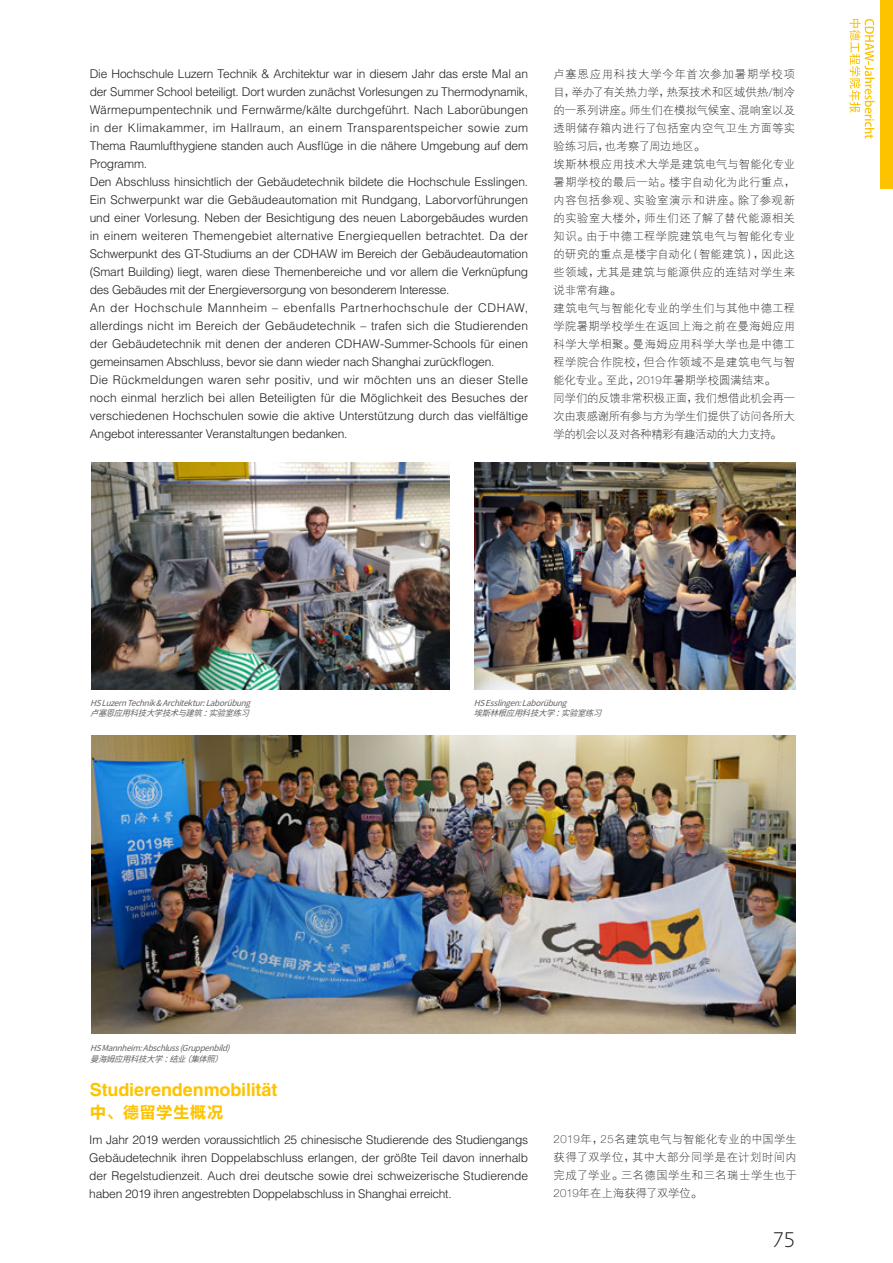
<style>
.page{position:relative;width:893px;height:1263px;background:#fff}
.page>*{position:absolute;margin:0;border:0;box-sizing:border-box;transform-origin:0 0}
.t1{font:21px "Caecilia Light Os F";color:#231f20}
.内文_缩进7{font:700 18px "Helvetica LT Std";letter-spacing:-.005em;color:#fdc300}
.内文_缩进7-2{font:16.5px "FZLTCHJW GB1 0";letter-spacing:.015em;color:#fdc300}
.内文_缩进7-3{font:300 12px/18px "Helvetica LT Std";letter-spacing:-.02em;color:#231f20;text-align:justify}
.内文_缩进7-4{font:11.25px/18px "FZXDXJW GB1 0";letter-spacing:.02em;color:#231f20;text-align:justify}
.内文_缩进7-5{font:italic 8.25px "Source Han Sans CN";color:#636366}
.s1{font-family:"Helvetica Neue LT";font-weight:100}
</style>
<div class="page">
<svg style="left:849px;top:19px;width:25px;height:119px"></svg>
<div style="left:881px;top:0;width:12px;height:189px;background:#fdc300"></div>
<img style="left:91px;top:462px;width:358px;height:228px">
<img style="left:474px;top:462px;width:321px;height:228px">
<img style="left:91px;top:736px;width:704px;height:297px">
<p class="内文_缩进7-3" style="left:90px;top:65px;width:440px">Die Hochschule Luzern Technik &amp; Architektur war in diesem Jahr das erste Mal an der Summer School beteiligt. Dort wurden zunächst Vorlesungen zu Thermodynamik, Wärmepumpentechnik und Fernwärme/kälte durchgeführt. Nach Laborübungen in der Klimakammer, im Hallraum, an einem Transparentspeicher sowie zum Thema Raumlufthygiene standen auch Ausflüge in die nähere Umgebung auf dem Programm.</p>
<p class="内文_缩进7-3" style="left:90px;top:173px;width:440px">Den Abschluss hinsichtlich der Gebäudetechnik bildete die Hochschule Esslingen.<br>Ein Schwerpunkt war die Gebäudeautomation mit Rundgang, Laborvorführungen und einer Vorlesung. Neben der Besichtigung des neuen Laborgebäudes wurden in einem weiteren Themengebiet alternative Energiequellen betrachtet. Da der Schwerpunkt des GT-Studiums an der CDHAW im Bereich der Gebäudeautomation (Smart Building) liegt, waren diese Themenbereiche und vor allem die Verknüpfung des Gebäudes mit der Energieversorgung von besonderem Interesse.</p>
<p class="内文_缩进7-3" style="left:90px;top:299px;width:440px">An der Hochschule Mannheim – ebenfalls Partnerhochschule der CDHAW, allerdings nicht im Bereich der Gebäudetechnik – trafen sich die Studierenden der Gebäudetechnik mit denen der anderen CDHAW-Summer-Schools für einen gemeinsamen Abschluss, bevor sie dann wieder nach Shanghai zurückflogen.</p>
<p class="内文_缩进7-3" style="left:90px;top:371px;width:440px">Die Rückmeldungen waren sehr positiv, und wir möchten uns an dieser Stelle noch einmal herzlich bei allen Beteiligten für die Möglichkeit des Besuches der verschiedenen Hochschulen sowie die aktive Unterstützung durch das vielfältige Angebot interessanter Veranstaltungen bedanken.</p>
<p class="内文_缩进7-4" style="left:554px;top:65px;width:243px">卢塞恩应用科技大学今年首次参加暑期学校项目，举办了有关热力学，热泵技术和区域供热<span class="s1">/</span>制冷的一系列讲座。师生们在模拟气候室、混响室以及透明储存箱内进行了包括室内空气卫生方面等实验练习后，也考察了周边地区。</p>
<p class="内文_缩进7-4" style="left:554px;top:155px;width:243px">埃斯林根应用技术大学是建筑电气与智能化专业暑期学校的最后一站。楼宇自动化为此行重点，内容包括参观、实验室演示和讲座。除了参观新的实验室大楼外，师生们还了解了替代能源相关知识。由于中德工程学院建筑电气与智能化专业的研究的重点是楼宇自动化（智能建筑），因此这些领域，尤其是建筑与能源供应的连结对学生来说非常有趣。</p>
<p class="内文_缩进7-4" style="left:554px;top:299px;width:243px">建筑电气与智能化专业的学生们与其他中德工程学院暑期学校学生在返回上海之前在曼海姆应用科学大学相聚。曼海姆应用科学大学也是中德工程学院合作院校，但合作领域不是建筑电气与智能化专业。至此，<span class="s1">2019</span>年暑期学校圆满结束。</p>
<p class="内文_缩进7-4" style="left:554px;top:389px;width:243px">同学们的反馈非常积极正面，我们想借此机会再一次由衷感谢所有参与方为学生们提供了访问各所大学的机会以及对各种精彩有趣活动的大力支持。</p>
<p class="内文_缩进7-5" style="left:90px;top:698px;width:168px">HSLuzernTechnik&amp;Architektur:Laborübung</p>
<p class="内文_缩进7-5" style="left:90px;top:708px;width:167px">卢塞恩应用科技大学技术与建筑：实验室练习</p>
<p class="内文_缩进7-5" style="left:90px;top:1043px;width:147px">HSMannheim:Abschluss(Gruppenbild)</p>
<p class="内文_缩进7-5" style="left:90px;top:1054px;width:140px">曼海姆应用科技大学：结业（集体照）</p>
<p class="内文_缩进7" style="left:90px;top:1078px;width:189px">Studierendenmobilität</p>
<p class="内文_缩进7-2" style="left:90px;top:1103px;width:135px">中、德留学生概况</p>
<p class="内文_缩进7-5" style="left:474px;top:698px;width:101px">HSEsslingen:Laborübung</p>
<p class="内文_缩进7-5" style="left:474px;top:708px;width:135px">埃斯林根应用科技大学：实验室练习</p>
<p class="内文_缩进7-3" style="left:89px;top:1130px;width:440px">Im Jahr 2019 werden voraussichtlich 25 chinesische Studierende des Studiengangs Gebäudetechnik ihren Doppelabschluss erlangen, der größte Teil davon innerhalb der Regelstudienzeit. Auch drei deutsche sowie drei schweizerische Studierende haben 2019 ihren angestrebten Doppelabschluss in Shanghai erreicht.</p>
<p class="内文_缩进7-4" style="left:554px;top:1131px;width:245px"><span class="s1">2019</span>年，<span class="s1">25</span>名建筑电气与智能化专业的中国学生获得了双学位，其中大部分同学是在计划时间内完成了学业。三名德国学生和三名瑞士学生也于<span class="s1">2019</span>年在上海获得了双学位。</p>
<h1 class="t1" style="left:773px;top:1224px;width:24px">75</h1>
</div>
